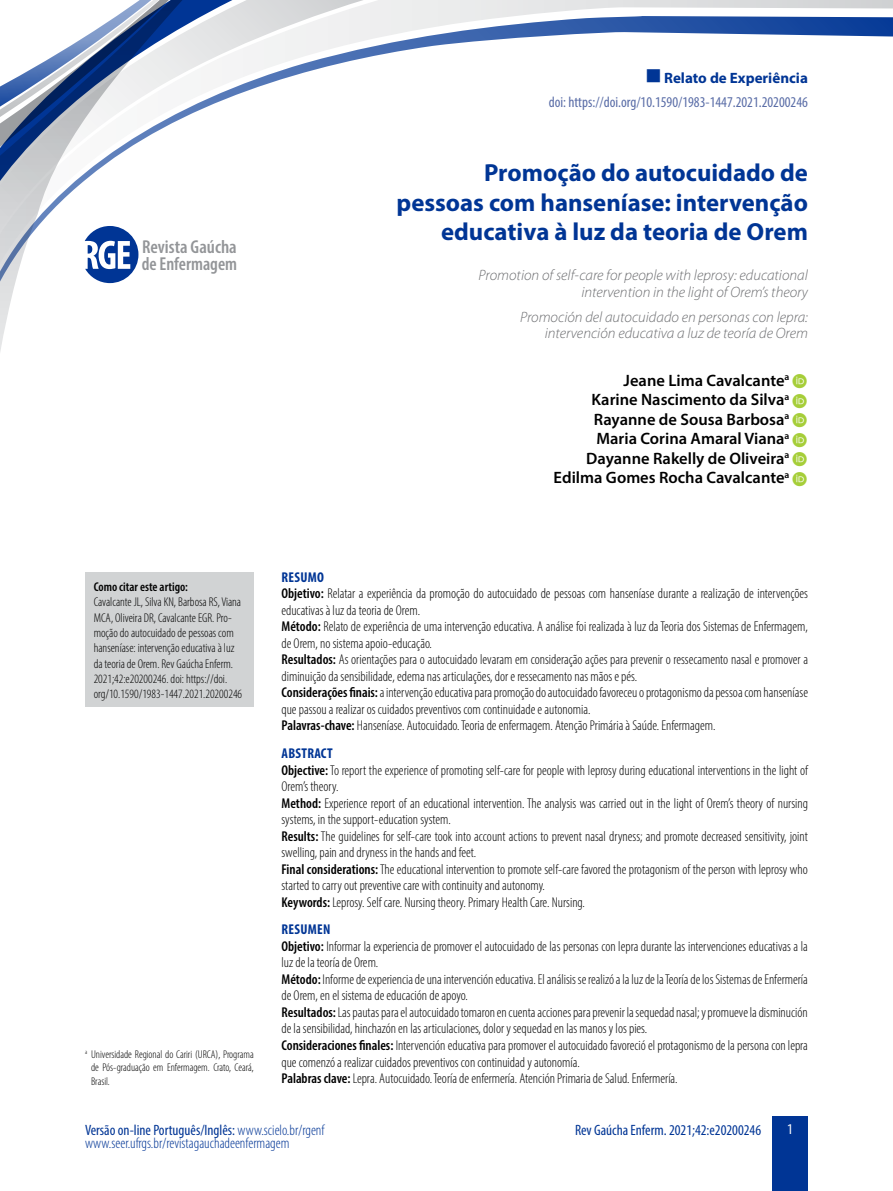
<style>
.page{position:relative;width:893px;height:1191px;background:#fff}
.page>*{position:absolute;margin:0;border:0;box-sizing:border-box;transform-origin:0 0}
.t1{font:700 24.75px/29.7px "Myriad Pro";color:#003595;text-align:right}
.t2{font:600 condensed 18.75px/16.6px "Myriad Pro";color:#939598}
.t3{font:600 16.5px/19.5px "Myriad Pro";color:#000;text-align:right}
.t4{font:italic 300 15px/16.5px "Myriad Pro";color:#6d6e71;text-align:right}
.t5{font:condensed 15px "Myriad Pro";color:#003595}
.t6{font:condensed 15px "Myriad Pro";color:#5a6da7}
.t7{font:300 condensed 15px "Myriad Pro";color:#003595}
.t8{font:700 15px "Myriad Pro";color:#003595}
.t9{font:condensed 15px "Myriad Pro";color:#fff}
.t10{font:300 condensed 14.25px/16.5px "Myriad Pro";color:#000}
.t11{font:300 condensed 12.75px/15.3px "Myriad Pro";color:#000}
.t12{font:600 condensed 12.75px "Myriad Pro";color:#000}
.t13{font:300 condensed 11.25px/13.5px "Myriad Pro";color:#000;text-align:justify}
.s1{font-weight:700;color:#003595}
.s2{font-weight:600}
.s3{font-weight:300}
</style>
<div class="page">
<svg style="left:202px;top:0;width:691px;height:109px"></svg>
<svg style="left:0;top:0;width:202px;height:352px"></svg>
<div style="left:772px;top:1116px;width:36px;height:75px;background:#003595"></div>
<svg style="left:85px;top:226px;width:53px;height:57px"></svg>
<div style="left:85px;top:572px;width:168px;height:135px;background:#d1d3d4"></div>
<svg style="left:647px;top:69px;width:13px;height:14px"></svg>
<p class="t8" style="left:664px;top:68px;width:145px">Relato de Experiência</p>
<h2 class="t2" style="left:142px;top:238px;width:97px">Revista Gaúcha de Enfermagem</h2>
<p class="t6" style="left:549px;top:93px;width:261px">doi: https://doi.org/10.1590/1983-1447.2021.20200246</p>
<h1 class="t1" style="left:396px;top:157px;width:413px">Promoção do autocuidado de pessoas com hanseníase: intervenção educativa à luz da teoria de Orem</h1>
<p class="t4" style="left:479px;top:267px;width:331px">Promotion of self-care for people with leprosy: educational intervention in the light of Orem’s theory</p>
<p class="t4" style="left:520px;top:308px;width:289px">Promoción del autocuidado en personas con lepra: intervención educativa a luz de teoría de Orem</p>
<p class="t3" style="left:554px;top:370px;width:237px">Jeane Lima Cavalcante<sup>a<br></sup>Karine Nascimento da Silva<sup>a<br></sup>Rayanne de Sousa Barbosa<sup>a<br></sup>Maria Corina Amaral Viana<sup>a<br></sup>Dayanne Rakelly de Oliveira<sup>a<br></sup>Edilma Gomes Rocha Cavalcante<sup>a</sup></p>
<p class="t12" style="left:94px;top:579px;width:96px">Como citar este artigo:</p>
<p class="t11" style="left:94px;top:594px;width:150px">Cavalcante JL, Silva KN, Barbosa RS, Viana MCA, Oliveira DR, Cavalcante EGR. Pro&shy;moção do autocuidado de pessoas com hanseníase: intervenção educativa à luz da teoria de Orem. Rev Gaúcha Enferm.<br>2021;42:e20200246. doi: https://doi. org/10.1590/1983-1447.2021.20200246</p>
<p class="t13" style="left:91px;top:1047px;width:164px;text-indent:-6px"><sup>a</sup> Universidade Regional do Cariri (URCA), Programa de Pós-graduação em Enfermagem. Crato, Ceará, Brasil.</p>
<p class="t10" style="left:281px;top:569px;width:528px"><span class="s1">RESUMO<br></span><span class="s2">Objetivo:</span> Relatar a experiência da promoção do autocuidado de pessoas com hanseníase durante a realização de intervenções educativas à luz da teoria de Orem.<br><span class="s2">Método:</span> Relato de experiência de uma intervenção educativa. A análise foi realizada à luz da Teoria dos Sistemas de Enfermagem, de Orem, no sistema apoio-educação.<br><span class="s2">Resultados:</span> As orientações para o autocuidado levaram em consideração ações para prevenir o ressecamento nasal e promover a diminuição da sensibilidade, edema nas articulações, dor e ressecamento nas mãos e pés.<br><span class="s2">Considerações finais:</span> a intervenção educativa para promoção do autocuidado favoreceu o protagonismo da pessoa com hanseníase que passou a realizar os cuidados preventivos com continuidade e autonomia.<br><span class="s2">Palavras-chave:</span> Hanseníase. Autocuidado. Teoria de enfermagem. Atenção Primária à Saúde. Enfermagem.</p>
<p class="t10" style="left:281px;top:745px;width:528px"><span class="s1">ABSTRACT<br></span><span class="s2">Objective:</span> To report the experience of promoting self-care for people with leprosy during educational interventions in the light of Orem’s theory.<br><span class="s2">Method:</span> Experience report of an educational intervention. The analysis was carried out in the light of Orem’s theory of nursing systems, in the support-education system.<br><span class="s2">Results:</span> The guidelines for self-care took into account actions to prevent nasal dryness; and promote decreased sensitivity, joint swelling, pain and dryness in the hands and feet.<br><span class="s2">Final considerations:</span> The educational intervention to promote self-care favored the protagonism of the person with leprosy who started to carry out preventive care with continuity and autonomy.<br><span class="s2">Keywords:</span> Leprosy. Self care. Nursing theory. Primary Health Care. Nursing.</p>
<p class="t10" style="left:281px;top:921px;width:528px"><span class="s1">RESUMEN<br></span><span class="s2">Objetivo:</span> Informar la experiencia de promover el autocuidado de las personas con lepra durante las intervenciones educativas a la luz de la teoría de Orem.<br><span class="s2">Método:</span> Informe de experiencia de una intervención educativa. El análisis se realizó a la luz de la Teoría de los Sistemas de Enfermería de Orem, en el sistema de educación de apoyo.<br><span class="s2">Resultados:</span> Las pautas para el autocuidado tomaron en cuenta acciones para prevenir la sequedad nasal; y promueve la disminución de la sensibilidad, hinchazón en las articulaciones, dolor y sequedad en las manos y los pies.<br><span class="s2">Consideraciones finales:</span> Intervención educativa para promover el autocuidado favoreció el protagonismo de la persona con lepra que comenzó a realizar cuidados preventivos con continuidad y autonomía.<br><span class="s2">Palabras clave:</span> Lepra. Autocuidado. Teoría de enfermería. Atención Primaria de Salud. Enfermería.</p>
<p class="t5" style="left:85px;top:1121px;width:241px">Versão on-line Português/Inglês: <span class="s3">www.scielo.br/rgenf</span></p>
<p class="t7" style="left:85px;top:1134px;width:206px">www.seer.ufrgs.br/revistagauchadeenfermagem</p>
<p class="t5" style="left:575px;top:1121px;width:188px">Rev Gaúcha Enferm. 2021;42:e20200246</p>
<p class="t9" style="left:787px;top:1120px;width:7px">1</p>
</div>
